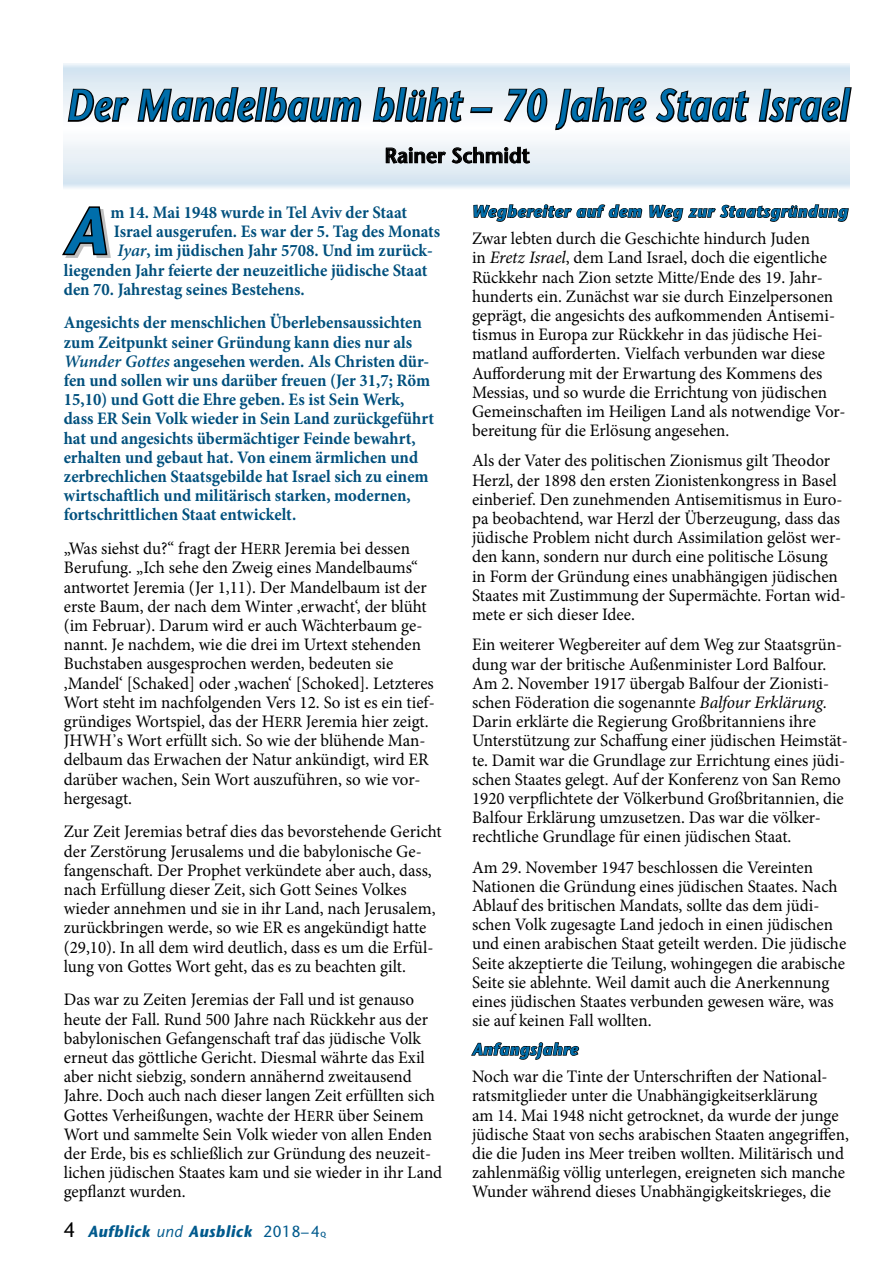
<style>
.page{position:relative;width:893px;height:1263px;background:#fff}
.page>*{position:absolute;margin:0;border:0;box-sizing:border-box;transform-origin:0 0}
.t1{font:italic 600 43.5px "Stone Sans";letter-spacing:.02em;color:#006eab;scale:.85 1}
.t2{font:600 21px "Stone Sans";color:#000}
.t3{font:21px "Stone Sans";color:#000;scale:.95 1}
.t4{font:17.55px/19.2px "Minion Pro";color:#000}
.t5{font:700 17.55px/19.2px "Minion Pro";color:#00507d;scale:.95 1}
.t6{font:italic 700 16.5px "Stone Sans";letter-spacing:.04em;color:#006eab;scale:.96 1}
.t7{font:italic 700 16.05px "Stone Sans";letter-spacing:.04em;color:#005a8d;scale:.95 1}
.s1{font-weight:600;font-style:italic}
.s2{font-size:15.45px}
.s3{font-weight:400}
.s4{font-weight:400;font-style:normal}
.s5{font-weight:600;font-style:normal;font-size:7.5px}
.s6{font-style:italic}
</style>
<div class="page">
<svg style="left:471px;top:1042px;width:109px;height:18px"></svg>
<svg style="left:371px;top:86px;width:123px;height:37px"></svg>
<svg style="left:502px;top:86px;width:146px;height:45px"></svg>
<svg style="left:654px;top:87px;width:97px;height:36px"></svg>
<svg style="left:757px;top:86px;width:95px;height:37px"></svg>
<svg style="left:386px;top:147px;width:60px;height:17px"></svg>
<svg style="left:452px;top:147px;width:398px;height:75px"></svg>
<svg style="left:62px;top:63px;width:300px;height:195px"></svg>
<h1 class="t1" style="left:66px;top:79px;width:921px">Der Mandelbaum blüht – 70 Jahre Staat Israel</h1>
<p class="t2" style="left:385px;top:143px;width:147px">Rainer Schmidt</p>
<p class="t5" style="left:111px;top:202px;width:314px">m 14. Mai 1948 wurde in Tel Aviv der Staat</p>
<p class="t5" style="left:114px;top:222px;width:345px">Israel ausgerufen. Es war der 5. Tag des Monats</p>
<p class="t5" style="left:117px;top:241px;width:334px"><span class="s1">Iyar</span>, im jüdischen Jahr 5708. Und im zurück-</p>
<p class="t5" style="left:64px;top:260px;width:384px">liegenden Jahr feierte der neuzeitliche jüdische Staat</p>
<p class="t5" style="left:64px;top:279px;width:255px">den 70. Jahrestag seines Bestehens.</p>
<p class="t5" style="left:64px;top:313px;width:391px">Angesichts der menschlichen Überlebensaussichten zum Zeitpunkt seiner Gründung kann dies nur als <span class="s1">Wunder Gottes</span> angesehen werden. Als Christen dür&shy;fen und sollen wir uns darüber freuen (Jer 31,7; Röm 15,10) und Gott die Ehre geben. Es ist Sein Werk, dass ER Sein Volk wieder in Sein Land zurückgeführt hat und angesichts übermächtiger Feinde bewahrt, erhalten und gebaut hat. Von einem ärmlichen und zerbrechlichen Staatsgebilde hat Israel sich zu einem wirtschaftlich und militärisch starken, modernen, fortschrittlichen Staat entwickelt.</p>
<p class="t4" style="left:64px;top:539px;width:372px">„Was siehst du?“ fragt der H<span class="s2">ERR</span> Jeremia bei dessen Berufung. „Ich sehe den Zweig eines Mandelbaums“ antwortet Jeremia (Jer 1,11). Der Mandelbaum ist der erste Baum, der nach dem Winter ,erwacht‘, der blüht (im Februar). Darum wird er auch Wächterbaum ge&shy;nannt. Je nachdem, wie die drei im Urtext stehenden Buchstaben ausgesprochen werden, bedeuten sie ,Mandel‘ [Schaked] oder ,wachen‘ [Schoked]. Letzteres Wort steht im nachfolgenden Vers 12. So ist es ein tief&shy;gründiges Wortspiel, das der H<span class="s2">ERR</span> Jeremia hier zeigt.<br>JHWH᾿s Wort erfüllt sich. So wie der blühende Man&shy;delbaum das Erwachen der Natur ankündigt, wird ER darüber wachen, Sein Wort auszuführen, so wie vor&shy;hergesagt.</p>
<p class="t4" style="left:64px;top:822px;width:379px">Zur Zeit Jeremias betraf dies das bevorstehende Gericht der Zerstörung Jerusalems und die babylonische Ge&shy;fangenschaft. Der Prophet verkündete aber auch, dass, nach Erfüllung dieser Zeit, sich Gott Seines Volkes wieder annehmen und sie in ihr Land, nach Jerusalem, zurückbringen werde, so wie ER es angekündigt hatte (29,10). In all dem wird deutlich, dass es um die Erfül&shy;lung von Gottes Wort geht, das es zu beachten gilt.</p>
<p class="t4" style="left:64px;top:990px;width:380px">Das war zu Zeiten Jeremias der Fall und ist genauso heute der Fall. Rund 500 Jahre nach Rückkehr aus der babylonischen Gefangenschaft traf das jüdische Volk erneut das göttliche Gericht. Diesmal währte das Exil aber nicht siebzig, sondern annähernd zweitausend Jahre. Doch auch nach dieser langen Zeit erfüllten sich Gottes Verheißungen, wachte der H<span class="s2">ERR</span> über Seinem Wort und sammelte Sein Volk wieder von allen Enden der Erde, bis es schließlich zur Gründung des neuzeit&shy;lichen jüdischen Staates kam und sie wieder in ihr Land gepflanzt wurden.</p>
<p class="t3" style="left:64px;top:1217px;width:14px">4</p>
<p class="t7" style="left:88px;top:1222px;width:252px">Aufblick <span class="s3">und</span> Ausblick <span class="s4">2018–4</span><span class="s5">Q</span></p>
<p class="t6" style="left:472px;top:201px;width:393px">Wegbereiter auf dem Weg zur Staatsgründung</p>
<p class="t4" style="left:472px;top:229px;width:375px">Zwar lebten durch die Geschichte hindurch Juden<br>in <span class="s6">Eretz Israel</span>, dem Land Israel, doch die eigentliche Rückkehr nach Zion setzte Mitte/Ende des 19. Jahr&shy;hunderts ein. Zunächst war sie durch Einzelpersonen geprägt, die angesichts des aufkommenden Antisemi&shy;tismus in Europa zur Rückkehr in das jüdische Hei&shy;matland aufforderten. Vielfach verbunden war diese Aufforderung mit der Erwartung des Kommens des Messias, und so wurde die Errichtung von jüdischen Gemeinschaften im Heiligen Land als notwendige Vor&shy;bereitung für die Erlösung angesehen.</p>
<p class="t4" style="left:472px;top:451px;width:376px">Als der Vater des politischen Zionismus gilt Theodor Herzl, der 1898 den ersten Zionistenkongress in Basel einberief. Den zunehmenden Antisemitismus in Euro&shy;pa beobachtend, war Herzl der Überzeugung, dass das jüdische Problem nicht durch Assimilation gelöst wer&shy;den kann, sondern nur durch eine politische Lösung in Form der Gründung eines unabhängigen jüdischen Staates mit Zustimmung der Supermächte. Fortan wid&shy;mete er sich dieser Idee.</p>
<p class="t4" style="left:472px;top:635px;width:377px">Ein weiterer Wegbereiter auf dem Weg zur Staatsgrün&shy;dung war der britische Außenminister Lord Balfour.<br>Am 2. November 1917 übergab Balfour der Zionisti&shy;schen Föderation die sogenannte <span class="s6">Balfour Erklärung.<br></span>Darin erklärte die Regierung Großbritanniens ihre Unterstützung zur Schaffung einer jüdischen Heimstät&shy;te. Damit war die Grundlage zur Errichtung eines jüdi&shy;schen Staates gelegt. Auf der Konferenz von San Remo 1920 verpflichtete der Völkerbund Großbritannien, die Balfour Erklärung umzusetzen. Das war die völker&shy;rechtliche Grundlage für einen jüdischen Staat.</p>
<p class="t4" style="left:472px;top:857px;width:376px">Am 29. November 1947 beschlossen die Vereinten Nationen die Gründung eines jüdischen Staates. Nach Ablauf des britischen Mandats, sollte das dem jüdi&shy;schen Volk zugesagte Land jedoch in einen jüdischen und einen arabischen Staat geteilt werden. Die jüdische Seite akzeptierte die Teilung, wohingegen die arabische Seite sie ablehnte. Weil damit auch die Anerkennung eines jüdischen Staates verbunden gewesen wäre, was sie auf keinen Fall wollten.</p>
<p class="t6" style="left:472px;top:1039px;width:112px">Anfangsjahre</p>
<p class="t4" style="left:472px;top:1067px;width:378px">Noch war die Tinte der Unterschriften der National&shy;ratsmitglieder unter die Unabhängigkeitserklärung<br>am 14. Mai 1948 nicht getrocknet, da wurde der junge jüdische Staat von sechs arabischen Staaten angegriffen, die die Juden ins Meer treiben wollten. Militärisch und zahlenmäßig völlig unterlegen, ereigneten sich manche Wunder während dieses Unabhängigkeitskrieges, die</p>
</div>
